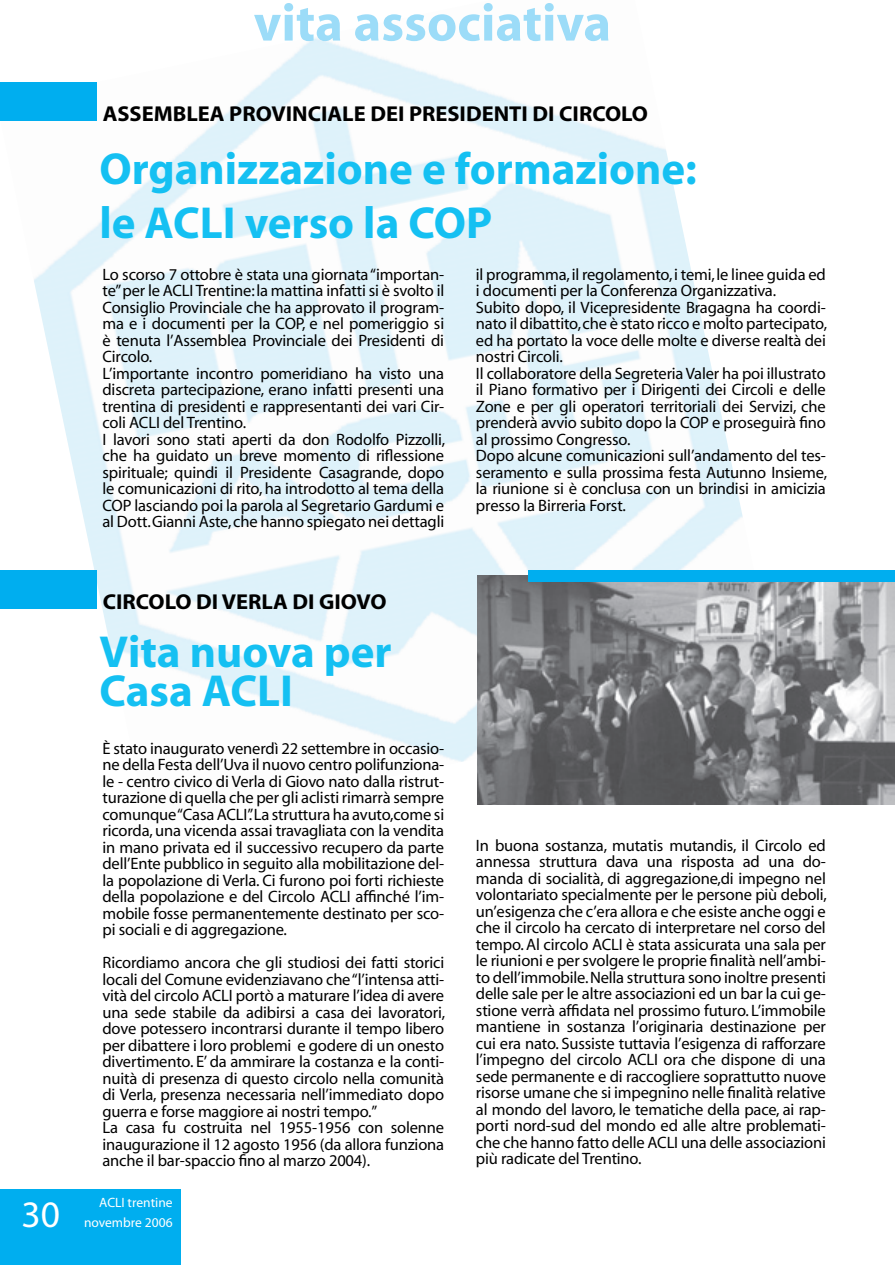
<style>
.page{position:relative;width:896px;height:1265px;background:#fff}
.page>*{position:absolute;margin:0;border:0;box-sizing:border-box;transform-origin:0 0}
.t1{font:700 52.5px "Myriad";color:#9cdcf8}
.t2{font:700 45px/54px "Myriad";color:#15c0f2}
.t3{font:37.5px "Myriad";color:#fff}
.t4{font:700 21.6px "Myriad";color:#000;scale:1.04 1}
.t5{font:16.5px/16.5px "Myriad";letter-spacing:-.01em;color:#000}
.t6{font:13.5px/19.5px "Myriad";color:#fff;text-align:right}
</style>
<div class="page">
<img style="left:0;top:38px;width:779px;height:724px">
<div style="left:0;top:1189px;width:180px;height:76px;background:#00aeef"></div>
<div style="left:0;top:83px;width:96px;height:38px;background:#00aeef"></div>
<div style="left:0;top:571px;width:96px;height:38px;background:#00aeef"></div>
<img style="left:477px;top:575px;width:417px;height:230px">
<div style="left:528px;top:571px;width:366px;height:11px;background:#00aeef"></div>
<h1 class="t1" style="left:253px;top:3px;width:359px">vita associativa</h1>
<h3 class="t4" style="left:103px;top:106px;width:525px">ASSEMBLEA PROVINCIALE DEI PRESIDENTI DI CIRCOLO</h3>
<h2 class="t2" style="left:99px;top:145px;width:598px">Organizzazione e formazione: le ACLI verso la COP</h2>
<p class="t5" style="left:102px;top:267px;width:344px">Lo scorso 7 ottobre è stata una giornata “importan&shy;te” per le ACLI Trentine: la mattina infatti si è svolto il Consiglio Provinciale che ha approvato il program&shy;ma e i documenti per la COP, e nel pomeriggio si è tenuta l’Assemblea Provinciale dei Presidenti di Circolo.<br>L’importante incontro pomeridiano ha visto una discreta partecipazione, erano infatti presenti una trentina di presidenti e rappresentanti dei vari Cir&shy;coli ACLI del Trentino.<br>I lavori sono stati aperti da don Rodolfo Pizzolli, che ha guidato un breve momento di riflessione spirituale; quindi il Presidente Casagrande, dopo le comunicazioni di rito, ha introdotto al tema della COP lasciando poi la parola al Segretario Gardumi e al Dott. Gianni Aste, che hanno spiegato nei dettagli</p>
<h3 class="t4" style="left:103px;top:593px;width:274px">CIRCOLO DI VERLA DI GIOVO</h3>
<h2 class="t2" style="left:99px;top:636px;width:294px;line-height:39px">Vita nuova per<br>Casa ACLI</h2>
<p class="t5" style="left:102px;top:741px;width:343px;text-align:justify">È stato inaugurato venerdì 22 settembre in occasio&shy;ne della Festa dell’Uva il nuovo centro polifunziona&shy;le - centro civico di Verla di Giovo nato dalla ristrut&shy;turazione di quella che per gli aclisti rimarrà sempre comunque “Casa ACLI”. La struttura ha avuto,come si ricorda, una vicenda assai travagliata con la vendita in mano privata ed il successivo recupero da parte dell’Ente pubblico in seguito alla mobilitazione del&shy;la popolazione di Verla. Ci furono poi forti richieste della popolazione e del Circolo ACLI affinché l’im&shy;mobile fosse permanentemente destinato per sco&shy;pi sociali e di aggregazione.</p>
<p class="t5" style="left:102px;top:956px;width:344px">Ricordiamo ancora che gli studiosi dei fatti storici locali del Comune evidenziavano che “l’intensa atti&shy;vità del circolo ACLI portò a maturare l’idea di avere una sede stabile da adibirsi a casa dei lavoratori, dove potessero incontrarsi durante il tempo libero per dibattere i loro problemi e godere di un onesto divertimento. E’ da ammirare la costanza e la conti&shy;nuità di presenza di questo circolo nella comunità di Verla, presenza necessaria nell’immediato dopo guerra e forse maggiore ai nostri tempo.”<br>La casa fu costruita nel 1955-1956 con solenne inaugurazione il 12 agosto 1956 (da allora funziona anche il bar-spaccio fino al marzo 2004).</p>
<h3 class="t3" style="left:22px;top:1200px;width:40px">30</h3>
<p class="t6" style="left:84px;top:1193px;width:90px">ACLI trentine novembre 2006</p>
<p class="t5" style="left:476px;top:267px;width:352px">il programma, il regolamento, i temi, le linee guida ed i documenti per la Conferenza Organizzativa.<br>Subito dopo, il Vicepresidente Bragagna ha coordi&shy;nato il dibattito, che è stato ricco e molto partecipato, ed ha portato la voce delle molte e diverse realtà dei nostri Circoli.<br>Il collaboratore della Segreteria Valer ha poi illustrato il Piano formativo per i Dirigenti dei Circoli e delle Zone e per gli operatori territoriali dei Servizi, che prenderà avvio subito dopo la COP e proseguirà fino al prossimo Congresso.<br>Dopo alcune comunicazioni sull’andamento del tes&shy;seramento e sulla prossima festa Autunno Insieme, la riunione si è conclusa con un brindisi in amicizia presso la Birreria Forst.</p>
<p class="t5" style="left:476px;top:838px;width:352px;text-align:justify">In buona sostanza, mutatis mutandis, il Circolo ed annessa struttura dava una risposta ad una do&shy;manda di socialità, di aggregazione,di impegno nel volontariato specialmente per le persone più deboli, un’esigenza che c’era allora e che esiste anche oggi e che il circolo ha cercato di interpretare nel corso del tempo. Al circolo ACLI è stata assicurata una sala per le riunioni e per svolgere le proprie finalità nell’ambi&shy;to dell’immobile. Nella struttura sono inoltre presenti delle sale per le altre associazioni ed un bar la cui ge&shy;stione verrà affidata nel prossimo futuro. L’immobile mantiene in sostanza l’originaria destinazione per cui era nato. Sussiste tuttavia l’esigenza di rafforzare l’impegno del circolo ACLI ora che dispone di una sede permanente e di raccogliere soprattutto nuove risorse umane che si impegnino nelle finalità relative al mondo del lavoro, le tematiche della pace, ai rap&shy;porti nord-sud del mondo ed alle altre problemati&shy;che che hanno fatto delle ACLI una delle associazioni più radicate del Trentino.</p>
</div>
